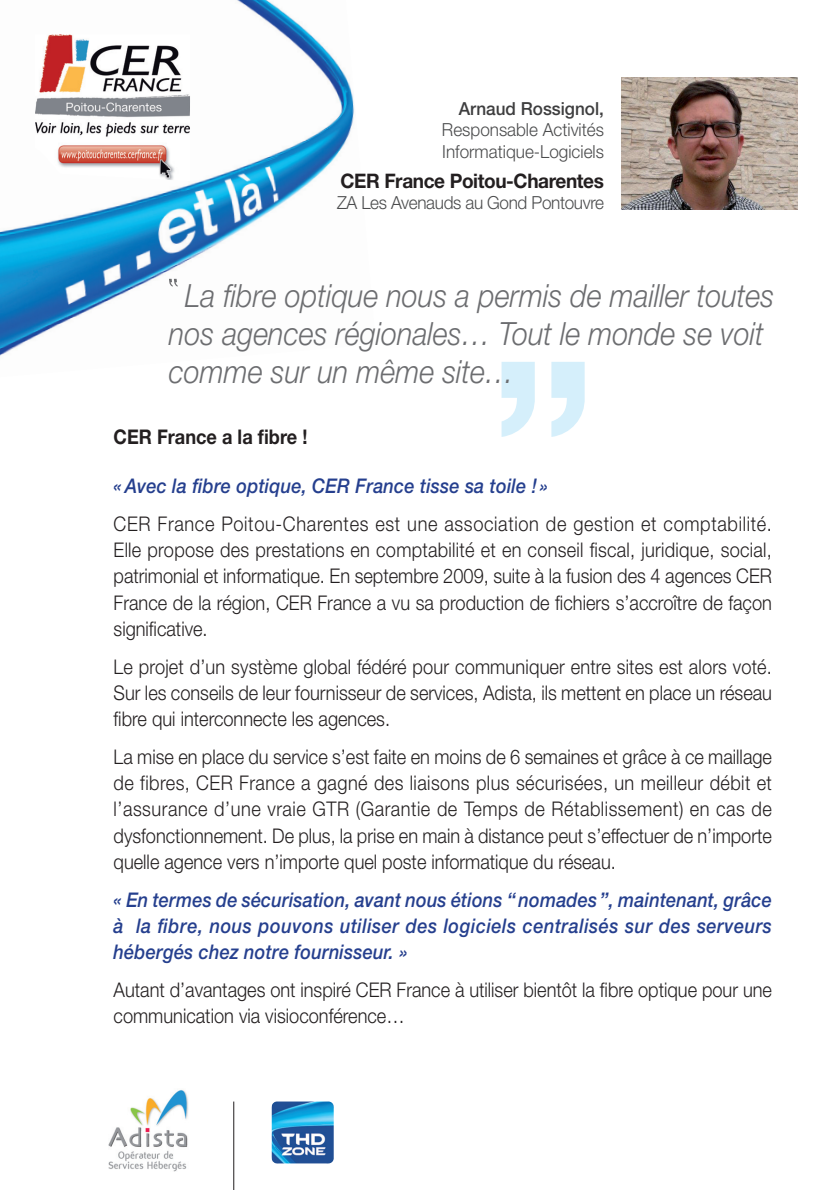
<style>
.page{position:relative;width:839px;height:1190px;background:#fff}
.page>*{position:absolute;margin:0;border:0;box-sizing:border-box;transform-origin:0 0}
.t1{font:italic 300 32px/38.4px "Helvetica Neue LT Pro";color:#6c6d70;scale:.9 1}
.t2{font:300 20.2px/26.2px "Helvetica Neue LT Pro";color:#231f20;text-align:justify;scale:.9 1}
.t3{font:italic 500 20.2px/26.2px "Helvetica Neue LT Pro";letter-spacing:.01em;color:#253f8e;text-align:justify;scale:.9 1}
.t4{font:700 20.2px "Helvetica Neue LT Pro";color:#231f20;scale:.9 1}
.t5{font:700 20px "Helvetica Neue LT Pro";letter-spacing:-.02em;color:#231f20;scale:.95 1}
.t6{font:300 18px/21.6px "Helvetica Neue LT Pro";color:#4b4c4d;scale:.95 1}
.t7{font:300 18px "Helvetica Neue LT Pro";letter-spacing:-.02em;color:#4b4c4d;scale:.95 1}
.t8{font:500 18px "Helvetica Neue LT Pro";color:#3e3e3f;scale:.95 1}
</style>
<div class="page">
<img style="left:0;top:0;width:354px;height:356px">
<svg style="left:501px;top:362px;width:84px;height:75px"></svg>
<svg style="left:169px;top:279px;width:8px;height:7px"></svg>
<img style="left:621px;top:78px;width:176px;height:131px">
<img style="left:108px;top:1090px;width:81px;height:80px">
<img style="left:35px;top:34px;width:155px;height:147px">
<hr style="left:233px;top:1101px;width:1px;height:88px;background:#231f20">
<img style="left:272px;top:1101px;width:61px;height:62px">
<p class="t8" style="left:458px;top:102px;width:154px">Arnaud Rossignol,</p>
<p class="t6" style="left:441px;top:121px;width:172px">Responsable Activités<br>Informatique-Logiciels</p>
<p class="t5" style="left:340px;top:173px;width:279px">CER France Poitou-Charentes</p>
<p class="t7" style="left:337px;top:196px;width:282px">ZA Les Avenauds au Gond Pontouvre</p>
<h1 class="t1" style="left:169px;top:279px;width:673px;text-indent:16px">La fibre optique nous a permis de mailler toutes nos agences régionales… Tout le monde se voit comme sur un même site…</h1>
<p class="t4" style="left:113px;top:429px;width:217px">CER France a la fibre !</p>
<p class="t3" style="left:113px;top:475px;width:484px">« Avec la fibre optique, CER France tisse sa toile ! »</p>
<p class="t2" style="left:113px;top:512px;width:732px">CER France Poitou-Charentes est une association de gestion et comptabilité.<br>Elle propose des prestations en comptabilité et en conseil fiscal, juridique, social, patrimonial et informatique. En septembre 2009, suite à la fusion des 4 agences CER France de la région, CER France a vu sa production de fichiers s’accroître de façon significative.</p>
<p class="t2" style="left:113px;top:655px;width:732px">Le projet d’un système global fédéré pour communiquer entre sites est alors voté.<br>Sur les conseils de leur fournisseur de services, Adista, ils mettent en place un réseau fibre qui interconnecte les agences.</p>
<p class="t2" style="left:113px;top:745px;width:732px">La mise en place du service s’est faite en moins de 6 semaines et grâce à ce maillage de fibres, CER France a gagné des liaisons plus sécurisées, un meilleur débit et l’assurance d’une vraie GTR (Garantie de Temps de Rétablissement) en cas de dysfonctionnement. De plus, la prise en main à distance peut s’effectuer de n’importe quelle agence vers n’importe quel poste informatique du réseau.</p>
<p class="t3" style="left:113px;top:888px;width:732px">« En termes de sécurisation, avant nous étions ‘‘ nomades ’’, maintenant, grâce à la fibre, nous pouvons utiliser des logiciels centralisés sur des serveurs hébergés chez notre fournisseur. »</p>
<p class="t2" style="left:113px;top:978px;width:732px">Autant d’avantages ont inspiré CER France à utiliser bientôt la fibre optique pour une communication via visioconférence…</p>
</div>
